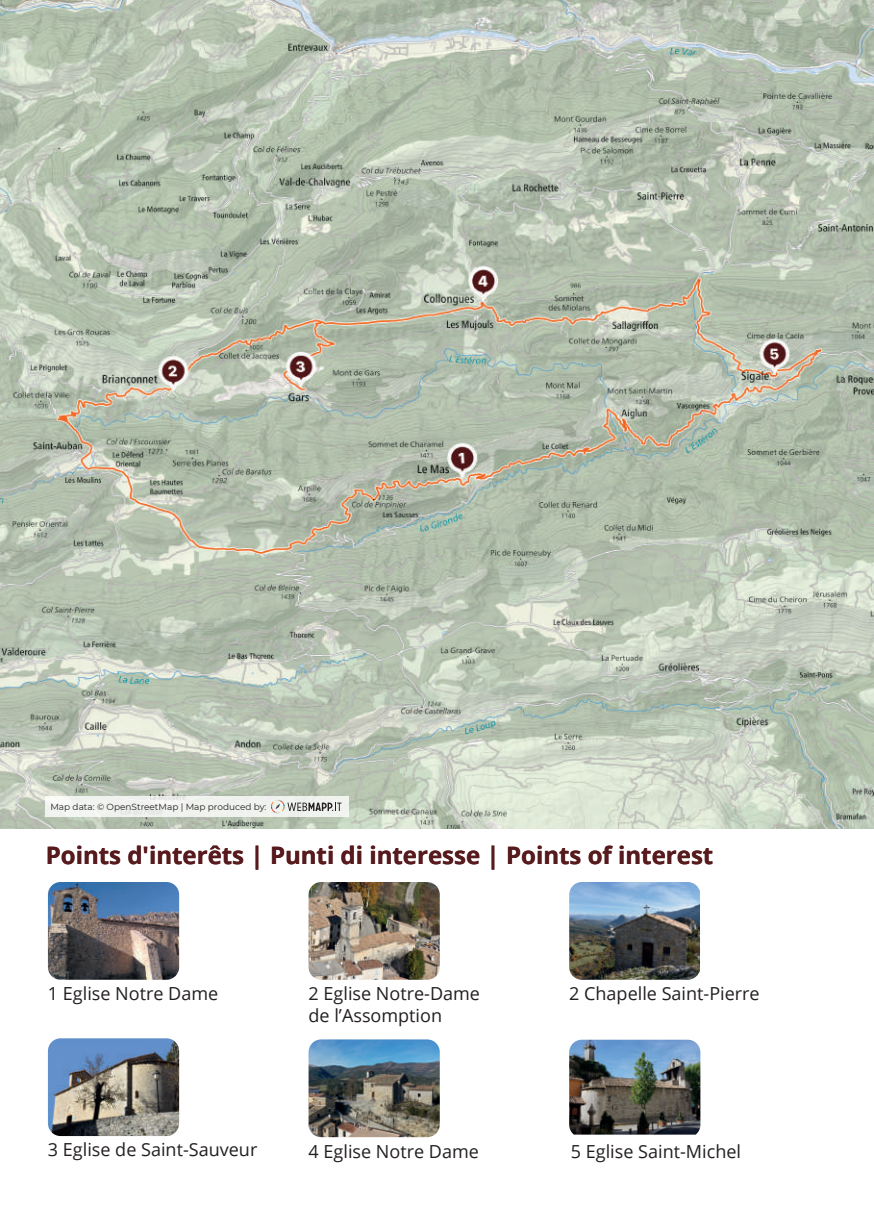
<style>
.page{position:relative;width:874px;height:1225px;background:#fff}
.page>*{position:absolute;margin:0;border:0;box-sizing:border-box;transform-origin:0 0}
.t1{font:700 24px "Open Sans";color:#571b1e}
.t2{font:18px/21.6px "Open Sans";color:#231f20}
.t3{font:9px "Montserrat";color:#231f20}
</style>
<div class="page">
<img style="left:0;top:0;width:873px;height:829px">
<div style="left:45px;top:796px;width:303px;height:21px;background:#f0f3ef"></div>
<svg style="left:271px;top:799px;width:70px;height:14px"></svg>
<img style="left:48px;top:882px;width:131px;height:97px">
<img style="left:308px;top:1039px;width:131px;height:98px">
<img style="left:308px;top:882px;width:131px;height:97px">
<img style="left:48px;top:1038px;width:131px;height:98px">
<img style="left:569px;top:1039px;width:131px;height:95px">
<img style="left:569px;top:882px;width:130px;height:97px">
<p class="t3" style="left:50px;top:801px;width:217px">Map data: © OpenStreetMap | Map produced by:</p>
<h1 class="t1" style="left:46px;top:838px;width:668px">Points d'interêts | Punti di interesse | Points of interest</h1>
<p class="t2" style="left:48px;top:982px;width:172px">1 Eglise Notre Dame</p>
<p class="t2" style="left:308px;top:982px;width:173px">2 Eglise Notre-Dame de l’Assomption</p>
<p class="t2" style="left:569px;top:982px;width:192px">2 Chapelle Saint-Pierre</p>
<p class="t2" style="left:48px;top:1138px;width:211px">3 Eglise de Saint-Sauveur</p>
<p class="t2" style="left:308px;top:1139px;width:172px">4 Eglise Notre Dame</p>
<p class="t2" style="left:570px;top:1139px;width:172px">5 Eglise Saint-Michel</p>
</div>
